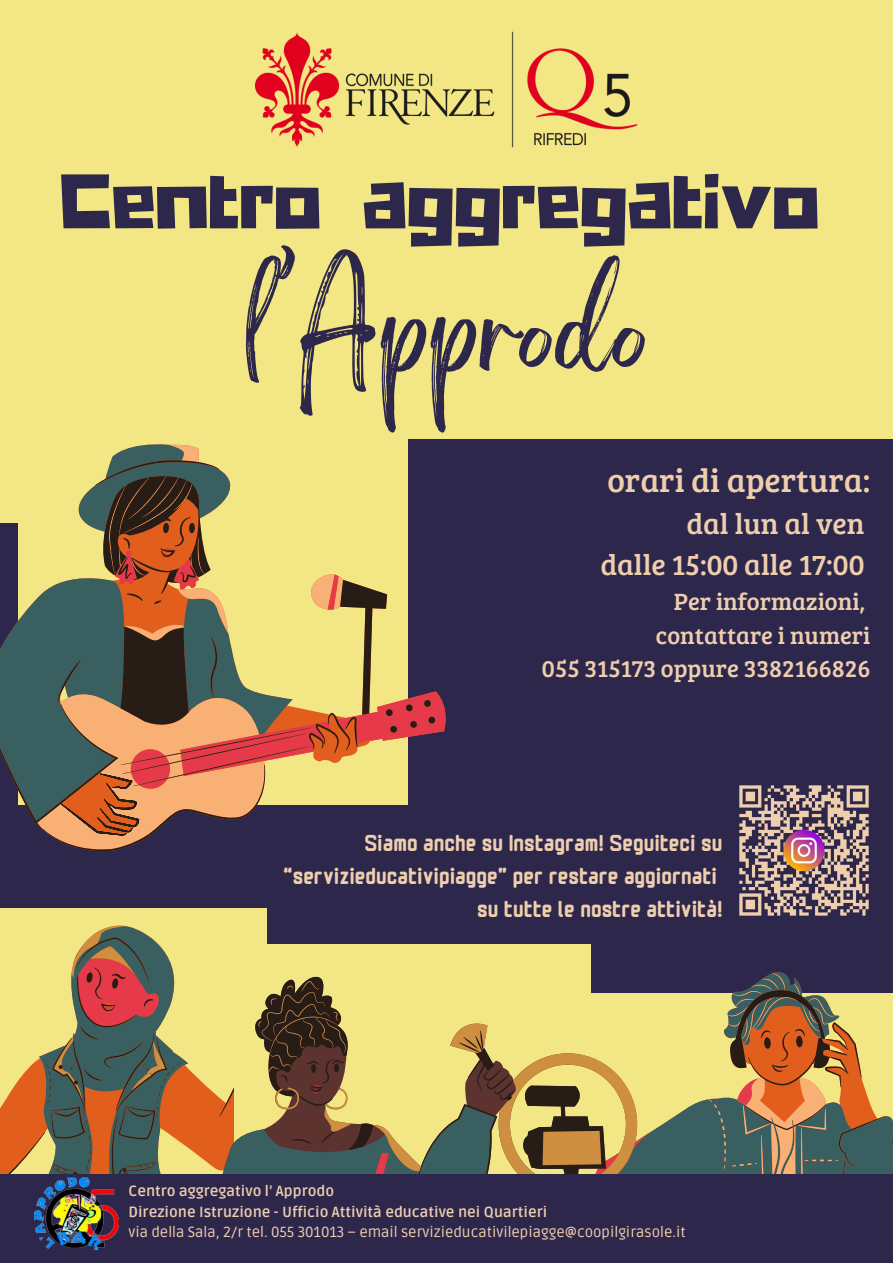
<style>
.page{position:relative;width:893px;height:1263px;background:#2d274c}
.page>*{position:absolute;margin:0;border:0;box-sizing:border-box;transform-origin:0 0}
.t1{font:94.72px "Brightwall";color:#2d274c}
.t2{font:78.22px "Hitchcut";color:#2d274c}
.t3{font:33.38px "Bree Serif";color:#efcead}
.t4{font:29.55px/41.1px "Bree Serif";color:#efcead;text-align:right}
.t5{font:24.38px/33.8px "Bree Serif";color:#efcead;text-align:right}
.t6{font:24px/33.2px "Monomaniac One";color:#efcead;text-align:right}
.t7{font:700 14.7px "Ruda";color:#efcead}
.t8{font:14.7px "Ruda";color:#efcead}
</style>
<div class="page">
<svg style="left:590px;top:973px;width:303px;height:201px;background:#a68a5b"></svg>
<div style="left:0;top:0;width:296px;height:522px;background:#f2e685"></div>
<div style="left:0;top:908px;width:267px;height:355px;background:#f2e685"></div>
<svg style="left:90px;top:925px;width:60px;height:12px"></svg>
<svg style="left:0;top:937px;width:294px;height:237px"></svg>
<div style="left:246px;top:0;width:329px;height:439px;background:#f2e685"></div>
<div style="left:575px;top:0;width:318px;height:438px;background:#f2e685"></div>
<img style="left:256px;top:31px;width:382px;height:117px">
<div style="left:19px;top:416px;width:389px;height:389px;background:#f2e685"></div>
<svg style="left:111px;top:444px;width:88px;height:16px"></svg>
<svg style="left:435px;top:691px;width:10px;height:42px"></svg>
<svg style="left:0;top:460px;width:435px;height:391px"></svg>
<div style="left:261px;top:945px;width:329px;height:318px;background:#f2e685"></div>
<svg style="left:637px;top:1078px;width:121px;height:96px;background:#7c8a6b"></svg>
<svg style="left:214px;top:977px;width:392px;height:197px"></svg>
<svg style="left:258px;top:981px;width:379px;height:193px"></svg>
<img style="left:739px;top:785px;width:130px;height:131px">
<div style="left:0;top:1174px;width:893px;height:89px;background:#2d274c"></div>
<img style="left:35px;top:1178px;width:84px;height:71px">
<h1 class="t2" style="left:60px;top:149px;width:761px">Centro aggregativo</h1>
<p class="t1" style="left:245px;top:298px;width:405px">l’Approdo</p>
<h3 class="t3" style="left:607px;top:456px;width:264px">orari di apertura:</h3>
<h3 class="t4" style="left:600px;top:501px;width:265px">dal lun al ven<br>dalle 15:00 alle 17:00</h3>
<h3 class="t5" style="left:542px;top:583px;width:330px">Per informazioni,<br>contattare i numeri<br>055 315173 oppure 3382166826</h3>
<p class="t6" style="left:283px;top:823px;width:441px">Siamo anche su Instagram! Seguiteci su “servizieducativipiagge” per restare aggiornati su tutte le nostre attività!</p>
<p class="t7" style="left:128px;top:1183px;width:207px">Centro aggregativo l’ Approdo</p>
<p class="t7" style="left:128px;top:1203px;width:420px">Direzione Istruzione - Ufficio Attività educative nei Quartieri</p>
<p class="t8" style="left:128px;top:1223px;width:559px">via della Sala, 2/r tel. 055 301013 – email servizieducativilepiagge@coopilgirasole.it</p>
</div>
